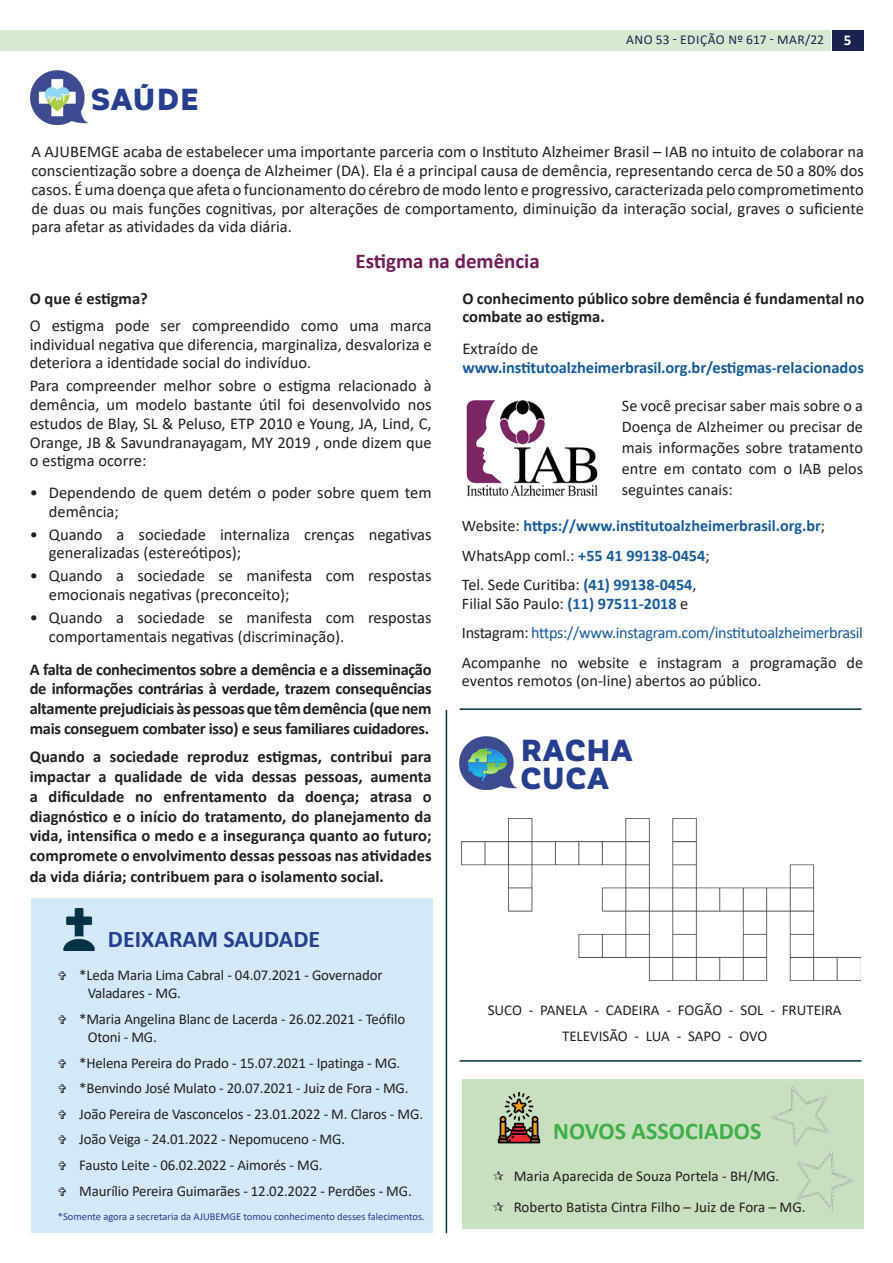
<style>
.page{position:relative;width:893px;height:1263px;background:#fff}
.page>*{position:absolute;margin:0;border:0;box-sizing:border-box;transform-origin:0 0}
.Título_-_Capa{font:900 30px "Corporative Sans";letter-spacing:.04em;color:#253f8e}
.Nome-inmemorian{font:700 24px "Calibri";color:#40ae49}
.Nome-inmemorian-2{font:700 24px "Calibri";color:#253f8e}
.Texto-11-12_5{font:700 21px "Calibri";color:#721c5b}
.Texto-11-12_5-2{font:16.5px/18.8px "Calibri";color:#231f20}
.Texto-11-12_5-3{font:700 16.5px/19.8px "Calibri";color:#231f20;text-align:justify}
.Texto-11-12_5-4{font:700 16.5px "Calibri";letter-spacing:-.01em;color:#175d9e}
.Texto-11-12_5-5{font:16.2px/21px "Calibri";color:#231f20}
.Texto-11-12_5-6{font:16.2px "Calibri";letter-spacing:-.02em;color:#175d9e}
.Texto-11-12_5-7{font:700 16.2px "Calibri";color:#175d9e}
.Texto_-_Editorial{font:15px/18px "Calibri";letter-spacing:-.01em;color:#231f20}
.Texto-11-12_5-8{font:15px/25.5px "Calibri";color:#231f20;text-align:center}
.t1{font:700 15px "Calibri";color:#fff}
.t2{font:13.5px "Calibri";letter-spacing:.04em;color:#18244e}
.t3{font:10.5px "Calibri";color:#253f8e}
.s1{font-weight:400;color:#231f20}
.s2{font-weight:700;color:#175d9e}
.s3{color:#231f20}
</style>
<div class="page">
<div style="left:0;top:30px;width:830px;height:20px;background:#d8e9d2"></div>
<div style="left:832px;top:30px;width:31px;height:20px;background:#18244e"></div>
<div style="left:462px;top:1079px;width:402px;height:149px;background:#c7e0bf"></div>
<img style="left:497px;top:1091px;width:44px;height:53px">
<div style="left:31px;top:898px;width:402px;height:335px;background:#d4e9f7"></div>
<img style="left:63px;top:908px;width:32px;height:43px">
<img style="left:30px;top:71px;width:58px;height:53px">
<img style="left:772px;top:1086px;width:58px;height:56px">
<img style="left:794px;top:1142px;width:61px;height:69px">
<hr style="left:446px;top:710px;width:1px;height:523px;background:#003146">
<img style="left:466px;top:400px;width:132px;height:97px">
<img style="left:462px;top:819px;width:398px;height:162px">
<img style="left:460px;top:736px;width:58px;height:54px">
<hr style="left:460px;top:708px;width:401px;height:2px;background:#003146">
<hr style="left:460px;top:1060px;width:401px;height:2px;background:#003146">
<p class="Título_-_Capa" style="left:91px;top:82px;width:109px">SAÚDE</p>
<p class="t2" style="left:626px;top:30px;width:199px">ANO 53 - EDIÇÃO Nº 617 - MAR/22</p>
<p class="t1" style="left:844px;top:30px;width:9px">5</p>
<p class="Texto-11-12_5-2" style="left:31px;top:142px;width:834px;text-align:justify">A AJUBEMGE acaba de estabelecer uma importante parceria com o Instituto Alzheimer Brasil – IAB no intuito de colaborar na conscientização sobre a doença de Alzheimer (DA). Ela é a principal causa de demência, representando cerca de 50 a 80% dos casos. É uma doença que afeta o funcionamento do cérebro de modo lento e progressivo, caracterizada pelo comprometimento de duas ou mais funções cognitivas, por alterações de comportamento, diminuição da interação social, graves o suficiente para afetar as atividades da vida diária.</p>
<p class="Texto-11-12_5" style="left:355px;top:246px;width:186px">Estigma na demência</p>
<p class="Texto-11-12_5-3" style="left:30px;top:288px;width:120px">O que é estigma?</p>
<p class="Texto-11-12_5-2" style="left:30px;top:316px;width:403px;text-align:justify">O estigma pode ser compreendido como uma marca individual negativa que diferencia, marginaliza, desvaloriza e deteriora a identidade social do indivíduo.</p>
<p class="Texto-11-12_5-2" style="left:30px;top:376px;width:403px;text-align:justify">Para compreender melhor sobre o estigma relacionado à demência, um modelo bastante útil foi desenvolvido nos estudos de Blay, SL &amp; Peluso, ETP 2010 e Young, JA, Lind, C, Orange, JB &amp; Savundranayagam, MY 2019 , onde dizem que o estigma ocorre:</p>
<p class="Texto-11-12_5-2" style="left:49px;top:483px;width:384px;text-indent:-19px">• Dependendo de quem detém o poder sobre quem tem demência;</p>
<p class="Texto-11-12_5-2" style="left:49px;top:524px;width:384px;text-indent:-19px">• Quando a sociedade internaliza crenças negativas generalizadas (estereótipos);</p>
<p class="Texto-11-12_5-2" style="left:49px;top:566px;width:384px;text-indent:-19px">• Quando a sociedade se manifesta com respostas emocionais negativas (preconceito);</p>
<p class="Texto-11-12_5-2" style="left:49px;top:608px;width:384px;text-indent:-19px">• Quando a sociedade se manifesta com respostas comportamentais negativas (discriminação).</p>
<p class="Texto-11-12_5-3" style="left:30px;top:659px;width:403px">A falta de conhecimentos sobre a demência e a disseminação de informações contrárias à verdade, trazem consequências altamente prejudiciais às pessoas que têm demência (que nem mais conseguem combater isso) e seus familiares cuidadores.</p>
<p class="Texto-11-12_5-3" style="left:30px;top:747px;width:403px">Quando a sociedade reproduz estigmas, contribui para impactar a qualidade de vida dessas pessoas, aumenta a dificuldade no enfrentamento da doença; atrasa o diagnóstico e o início do tratamento, do planejamento da vida, intensifica o medo e a insegurança quanto ao futuro; compromete o envolvimento dessas pessoas nas atividades da vida diária; contribuem para o isolamento social.</p>
<p class="Texto-11-12_5-3" style="left:462px;top:289px;width:403px;line-height:18.8px">O conhecimento público sobre demência é fundamental no combate ao estigma.</p>
<p class="Texto-11-12_5-2" style="left:462px;top:339px;width:77px">Extraído de</p>
<p class="Texto-11-12_5-4" style="left:462px;top:355px;width:403px">www.institutoalzheimerbrasil.org.br/estigmas-relacionados</p>
<p class="Texto-11-12_5-5" style="left:622px;top:395px;width:243px;text-align:justify">Se você precisar saber mais sobre o a Doença de Alzheimer ou precisar de mais informações sobre tratamento entre em contato com o IAB pelos seguintes canais:</p>
<p class="Texto-11-12_5-7" style="left:462px;top:514px;width:365px"><span class="s1">Website:</span> https://www.institutoalzheimerbrasil.org.br<span class="s1">;</span></p>
<p class="Texto-11-12_5-5" style="left:462px;top:544px;width:249px">WhatsApp coml.: <span class="s2">+55 41 99138-0454</span>;</p>
<p class="Texto-11-12_5-5" style="left:462px;top:575px;width:236px;line-height:18.8px">Tel. Sede Curitiba: <span class="s2">(41) 99138-0454</span>,<br>Filial São Paulo: <span class="s2">(11) 97511-2018</span> e</p>
<p class="Texto-11-12_5-6" style="left:462px;top:621px;width:403px"><span class="s3">Instagram:</span> https://www.instagram.com/institutoalzheimerbrasil</p>
<p class="Texto-11-12_5-5" style="left:462px;top:652px;width:403px;line-height:18.8px">Acompanhe no website e instagram a programação de eventos remotos (on-line) abertos ao público.</p>
<p class="Título_-_Capa" style="left:521px;top:733px;width:113px">RACHA</p>
<p class="Título_-_Capa" style="left:521px;top:761px;width:90px">CUCA</p>
<p class="Nome-inmemorian-2" style="left:108px;top:922px;width:214px">DEIXARAM SAUDADE</p>
<p class="Texto_-_Editorial" style="left:88px;top:966px;width:296px;text-indent:-9px">*Leda Maria Lima Cabral - 04.07.2021 - Governador<br>Valadares - MG.</p>
<p class="Texto_-_Editorial" style="left:88px;top:1009px;width:319px;text-indent:-9px">*Maria Angelina Blanc de Lacerda - 26.02.2021 - Teófilo<br>Otoni - MG.</p>
<p class="Texto_-_Editorial" style="left:79px;top:1053px;width:323px">*Helena Pereira do Prado - 15.07.2021 - Ipatinga - MG.</p>
<p class="Texto_-_Editorial" style="left:79px;top:1079px;width:331px">*Benvindo José Mulato - 20.07.2021 - Juiz de Fora - MG.</p>
<p class="Texto_-_Editorial" style="left:79px;top:1104px;width:345px">João Pereira de Vasconcelos - 23.01.2022 - M. Claros - MG.</p>
<p class="Texto_-_Editorial" style="left:79px;top:1130px;width:267px">João Veiga - 24.01.2022 - Nepomuceno - MG.</p>
<p class="Texto_-_Editorial" style="left:79px;top:1156px;width:245px">Fausto Leite - 06.02.2022 - Aimorés - MG.</p>
<p class="Texto_-_Editorial" style="left:79px;top:1181px;width:334px">Maurílio Pereira Guimarães - 12.02.2022 - Perdões - MG.</p>
<p class="t3" style="left:58px;top:1209px;width:368px">*Somente agora a secretaria da AJUBEMGE tomou conhecimento desses falecimentos.</p>
<p class="Texto-11-12_5-8" style="left:488px;top:997px;width:355px">SUCO - PANELA - CADEIRA - FOGÃO - SOL - FRUTEIRA<br>TELEVISÃO - LUA - SAPO - OVO</p>
<p class="Nome-inmemorian" style="left:553px;top:1113px;width:210px">NOVOS ASSOCIADOS</p>
<p class="Texto_-_Editorial" style="left:514px;top:1167px;width:267px">Maria Aparecida de Souza Portela - BH/MG.</p>
<p class="Texto_-_Editorial" style="left:514px;top:1197px;width:293px">Roberto Batista Cintra Filho – Juiz de Fora – MG.</p>
</div>
